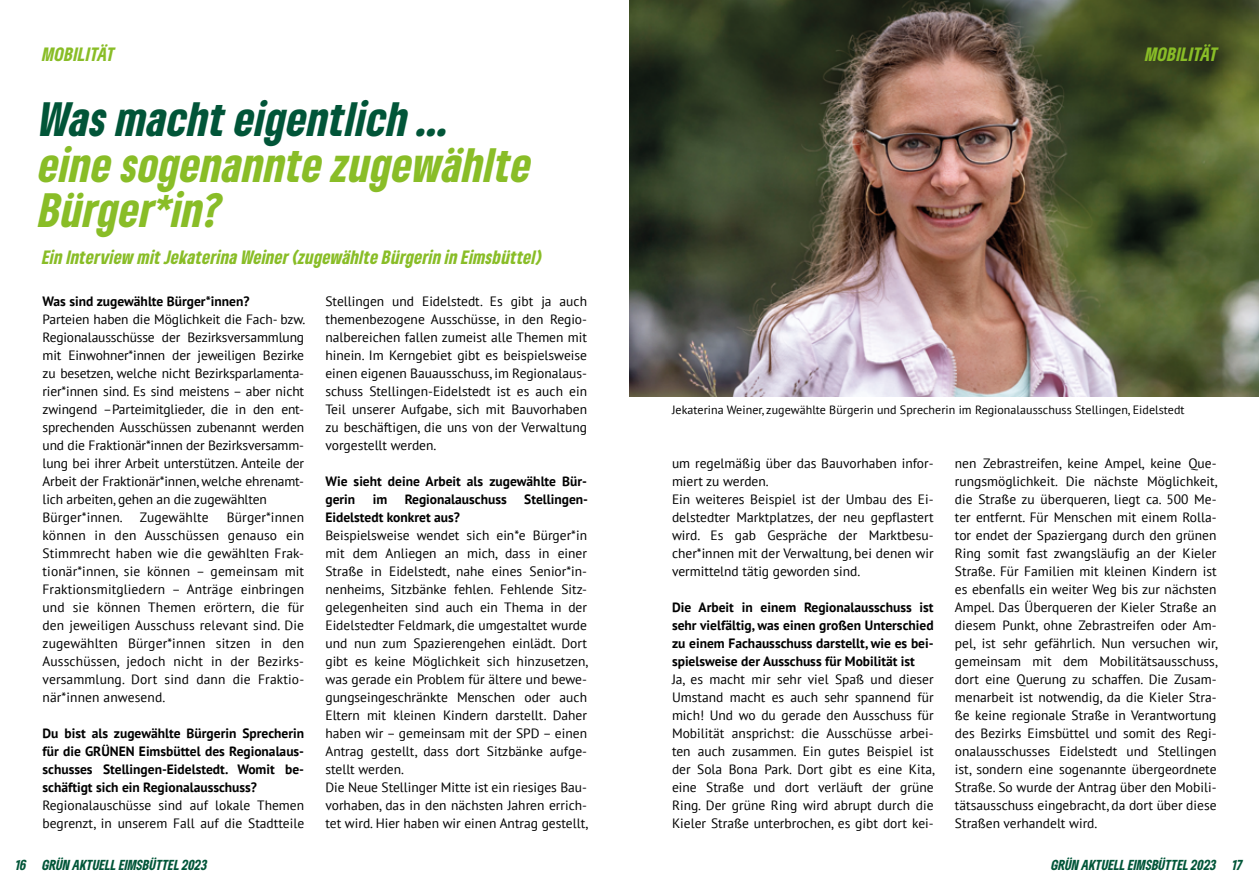
<style>
.page{position:relative;width:1259px;height:893px;background:#fff}
.page>*{position:absolute;margin:0;border:0;box-sizing:border-box;transform-origin:0 0}
.t1{font:italic 900 condensed 45px/45px "Gruene Type";letter-spacing:.015em;color:#89bd27}
.t2{font:italic 900 condensed 45px "Gruene Type";letter-spacing:.015em;color:#015538}
.t3{font:italic 900 condensed 18px "Gruene Type";letter-spacing:.015em;color:#89bd27}
.t4{font:13.5px/18px "PT Sans";color:#000}
.t5{font:700 13.5px/18px "PT Sans";color:#000;text-align:justify}
.t6{font:italic 900 condensed 13.5px "Gruene Type";color:#015538}
.t7{font:12px "PT Sans";letter-spacing:.005em;color:#000}
</style>
<div class="page">
<img style="left:629px;top:0;width:630px;height:396px">
<h2 class="t3" style="left:43px;top:42px;width:74px">MOBILITÄT</h2>
<h2 class="t3" style="left:1145px;top:42px;width:74px">MOBILITÄT</h2>
<h1 class="t2" style="left:39px;top:89px;width:412px">Was macht eigentlich …</h1>
<h1 class="t1" style="left:39px;top:142px;width:494px">eine sogenannte zugewählte<br>Bürger*in?</h1>
<h2 class="t3" style="left:43px;top:245px;width:500px">Ein Interview mit Jekaterina Weiner (zugewählte Bürgerin in Eimsbüttel)</h2>
<p class="t5" style="left:43px;top:292px;width:208px">Was sind zugewählte Bürger*innen?</p>
<p class="t4" style="left:43px;top:310px;width:264px">Parteien haben die Möglichkeit die Fach- bzw.<br>Regionalausschüsse der Bezirksversammlung mit Einwohner*innen der jeweiligen Bezirke zu besetzen, welche nicht Bezirksparlamenta&shy;rier*innen sind. Es sind meistens – aber nicht zwingend –Parteimitglieder, die in den ent&shy;sprechenden Ausschüssen zubenannt werden und die Fraktionär*innen der Bezirksversamm&shy;lung bei ihrer Arbeit unterstützen. Anteile der Arbeit der Fraktionär*innen, welche ehrenamt&shy;lich arbeiten, gehen an die zugewählten Bürger*innen.</p>
<p class="t4" style="left:43px;top:508px;width:263px;text-align:justify;text-indent:184px">Bürger*innen können in den Ausschüssen genauso ein Stimmrecht haben wie die gewählten Frak&shy;tionär*innen, sie können – gemeinsam mit Fraktionsmitgliedern – Anträge einbringen und sie können Themen erörtern, die für den jeweiligen Ausschuss relevant sind. Die zugewählten Bürger*innen sitzen in den Ausschüssen, jedoch nicht in der Bezirks&shy;versammlung. Dort sind dann die Fraktio&shy;när*innen anwesend.</p>
<p class="t5" style="left:43px;top:724px;width:263px">Du bist als zugewählte Bürgerin Sprecherin für die GRÜNEN Eimsbüttel des Regionalaus&shy;schusses Stellingen-Eidelstedt. Womit be&shy;schäftigt sich ein Regionalausschuss?</p>
<p class="t4" style="left:43px;top:796px;width:263px">Regionalauschüsse sind auf lokale Themen begrenzt, in unserem Fall auf die Stadtteile</p>
<p class="t4" style="left:140px;top:508px;width:70px">Zugewählte</p>
<p class="t4" style="left:325px;top:292px;width:263px;text-align:justify">Stellingen und Eidelstedt. Es gibt ja auch themenbezogene Ausschüsse, in den Regio&shy;nalbereichen fallen zumeist alle Themen mit hinein. Im Kerngebiet gibt es beispielsweise einen eigenen Bauausschuss, im Regionalaus&shy;schuss Stellingen-Eidelstedt ist es auch ein Teil unserer Aufgabe, sich mit Bauvorhaben zu beschäftigen, die uns von der Verwaltung vorgestellt werden.</p>
<p class="t5" style="left:325px;top:472px;width:263px">Wie sieht deine Arbeit als zugewählte Bür&shy;gerin</p>
<p class="t5" style="left:373px;top:490px;width:16px">im</p>
<p class="t5" style="left:405px;top:490px;width:103px">Regionalauschuss</p>
<p class="t5" style="left:524px;top:490px;width:65px">Stellingen-</p>
<p class="t5" style="left:325px;top:508px;width:136px">Eidelstedt konkret aus?</p>
<p class="t4" style="left:325px;top:526px;width:264px">Beispielsweise wendet sich ein*e Bürger*in mit dem Anliegen an mich, dass in einer Straße in Eidelstedt, nahe eines Senior*in&shy;nenheims, Sitzbänke fehlen. Fehlende Sitz&shy;gelegenheiten sind auch ein Thema in der Eidelstedter Feldmark, die umgestaltet wurde und nun zum Spazierengehen einlädt. Dort gibt es keine Möglichkeit sich hinzusetzen, was gerade ein Problem für ältere und bewe&shy;gungseingeschränkte Menschen oder auch Eltern mit kleinen Kindern darstellt. Daher haben wir – gemeinsam mit der SPD – einen Antrag gestellt, dass dort Sitzbänke aufge&shy;stellt werden.<br>Die Neue Stellinger Mitte ist ein riesiges Bau&shy;vorhaben, das in den nächsten Jahren errich&shy;tet wird. Hier haben wir einen Antrag gestellt,</p>
<p class="t7" style="left:672px;top:402px;width:514px">Jekaterina Weiner, zugewählte Bürgerin und Sprecherin im Regionalausschuss Stellingen, Eidelstedt</p>
<p class="t4" style="left:672px;top:454px;width:263px">um regelmäßig über das Bauvorhaben infor&shy;miert zu werden.<br>Ein weiteres Beispiel ist der Umbau des Ei&shy;delstedter Marktplatzes, der neu gepflastert wird. Es gab Gespräche der Marktbesu&shy;cher*innen mit der Verwaltung, bei denen wir vermittelnd tätig geworden sind.</p>
<p class="t5" style="left:672px;top:598px;width:263px">Die Arbeit in einem Regionalausschuss ist sehr vielfältig, was einen großen Unterschied zu einem Fachausschuss darstellt, wie es bei&shy;spielsweise der Ausschuss für Mobilität ist</p>
<p class="t4" style="left:672px;top:670px;width:264px;text-align:justify">Ja, es macht mir sehr viel Spaß und dieser Umstand macht es auch sehr spannend für mich! Und wo du gerade den Ausschuss für Mobilität ansprichst: die Ausschüsse arbei&shy;ten auch zusammen. Ein gutes Beispiel ist der Sola Bona Park. Dort gibt es eine Kita, eine Straße und dort verläuft der grüne Ring. Der grüne Ring wird abrupt durch die Kieler Straße unterbrochen, es gibt dort kei-</p>
<p class="t4" style="left:955px;top:454px;width:264px;text-align:justify">nen Zebrastreifen, keine Ampel, keine Que&shy;rungsmöglichkeit. Die nächste Möglichkeit, die Straße zu überqueren, liegt ca. 500 Me&shy;ter entfernt. Für Menschen mit einem Rolla&shy;tor endet der Spaziergang durch den grünen Ring somit fast zwangsläufig an der Kieler Straße. Für Familien mit kleinen Kindern ist es ebenfalls ein weiter Weg bis zur nächsten Ampel. Das Überqueren der Kieler Straße an diesem Punkt, ohne Zebrastreifen oder Am&shy;pel, ist sehr gefährlich. Nun versuchen wir, gemeinsam mit dem Mobilitätsausschuss, dort eine Querung zu schaffen. Die Zusam&shy;menarbeit ist notwendig, da die Kieler Stra&shy;ße keine regionale Straße in Verantwortung des Bezirks Eimsbüttel und somit des Regi&shy;onalausschusses Eidelstedt und Stellingen ist, sondern eine sogenannte übergeordnete Straße. So wurde der Antrag über den Mobili&shy;tätsausschuss eingebracht, da dort über diese Straßen verhandelt wird.</p>
<p class="t6" style="left:16px;top:856px;width:193px">16 GRÜN AKTUELL EIMSBÜTTEL 2023</p>
<p class="t6" style="left:1051px;top:856px;width:192px">GRÜN AKTUELL EIMSBÜTTEL 2023 17</p>
</div>
